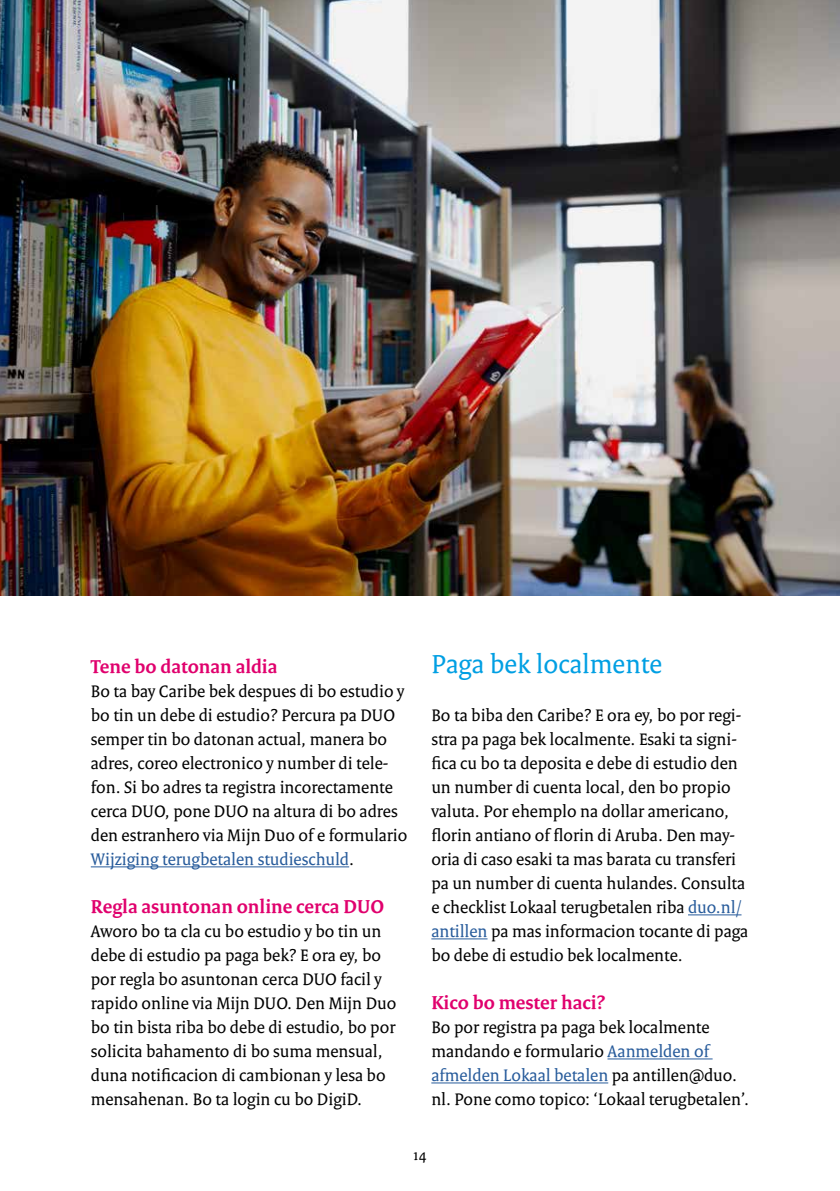
<style>
.page{position:relative;width:840px;height:1191px;background:#fff}
.page>*{position:absolute;margin:0;border:0;box-sizing:border-box;transform-origin:0 0}
._04_RO_Paragraafkop{font:28px "Rijksoverheid Serif";color:#009fe3}
._05_RO_Alineakop{font:700 20px "Rijksoverheid Serif";color:#e0006d}
._10_RO_Broodtekst{font:18px/24px "Rijksoverheid Serif";color:#000}
.t1{font:16px "Rijksoverheid Serif";color:#000}
.s1{color:#275b9b}
</style>
<div class="page">
<hr style="left:91px;top:866px;width:258px;height:1px;background:#275b9b">
<hr style="left:687px;top:914px;width:54px;height:1px;background:#275b9b">
<hr style="left:431px;top:938px;width:56px;height:1px;background:#275b9b">
<hr style="left:607px;top:1058px;width:105px;height:1px;background:#275b9b">
<hr style="left:431px;top:1082px;width:177px;height:1px;background:#275b9b">
<img style="left:0;top:0;width:839px;height:595px">
<h3 class="_05_RO_Alineakop" style="left:91px;top:654px;width:188px">Tene bo datonan aldia</h3>
<p class="_10_RO_Broodtekst" style="left:91px;top:679px;width:318px">Bo ta bay Caribe bek despues di bo estudio y bo tin un debe di estudio? Percura pa DUO semper tin bo datonan actual, manera bo adres, coreo electronico y number di tele&shy;fon. Si bo adres ta registra incorectamente cerca DUO, pone DUO na altura di bo adres den estranhero via Mijn Duo of e formulario <span class="s1">Wijziging terugbetalen studieschuld</span>.</p>
<h3 class="_05_RO_Alineakop" style="left:91px;top:894px;width:294px">Regla asuntonan online cerca DUO</h3>
<p class="_10_RO_Broodtekst" style="left:91px;top:919px;width:307px">Aworo bo ta cla cu bo estudio y bo tin un debe di estudio pa paga bek? E ora ey, bo por regla bo asuntonan cerca DUO facil y rapido online via Mijn DUO. Den Mijn Duo bo tin bista riba bo debe di estudio, bo por solicita bahamento di bo suma mensual, duna notificacion di cambionan y lesa bo mensahenan. Bo ta login cu bo DigiD.</p>
<h2 class="_04_RO_Paragraafkop" style="left:431px;top:647px;width:232px">Paga bek localmente</h2>
<p class="_10_RO_Broodtekst" style="left:431px;top:703px;width:318px">Bo ta biba den Caribe? E ora ey, bo por regi&shy;stra pa paga bek localmente. Esaki ta signi&shy;fica cu bo ta deposita e debe di estudio den un number di cuenta local, den bo propio valuta. Por ehemplo na dollar americano, florin antiano of florin di Aruba. Den may&shy;oria di caso esaki ta mas barata cu transferi pa un number di cuenta hulandes. Consulta e checklist Lokaal terugbetalen riba <span class="s1">duo.nl/ antillen</span> pa mas informacion tocante di paga bo debe di estudio bek localmente.</p>
<h3 class="_05_RO_Alineakop" style="left:431px;top:990px;width:175px">Kico bo mester haci?</h3>
<p class="_10_RO_Broodtekst" style="left:431px;top:1015px;width:319px">Bo por registra pa paga bek localmente mandando e formulario <span class="s1">Aanmelden of afmelden Lokaal betalen</span> pa antillen@duo. nl. Pone como topico: ‘Lokaal terugbetalen’.</p>
<p class="t1" style="left:413px;top:1145px;width:15px">14</p>
</div>
